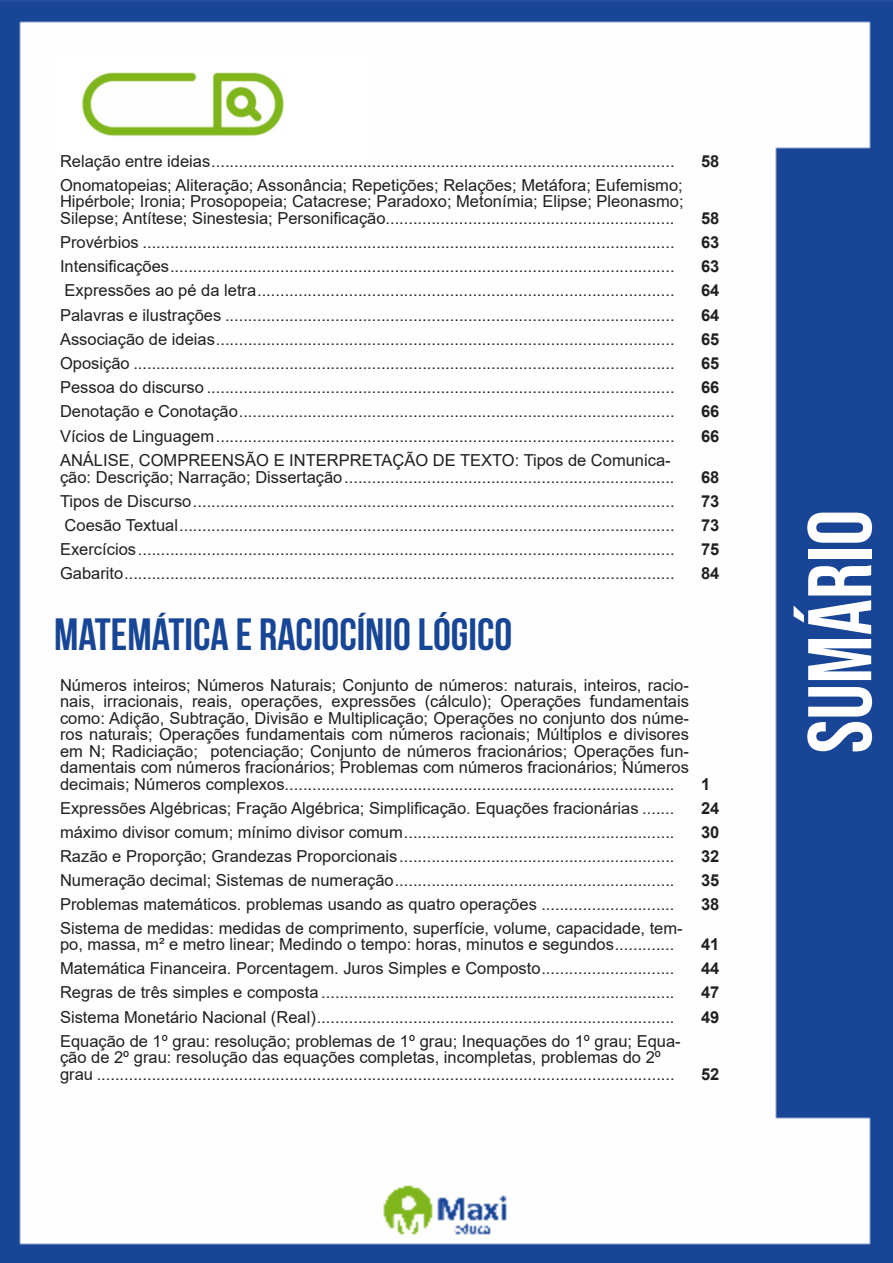
<style>
.page{position:relative;width:893px;height:1263px;background:#fff}
.page>*{position:absolute;margin:0;border:0;box-sizing:border-box;transform-origin:0 0}
.t1{font:90px "Bebas Neue";color:#fff}
.t2{font:700 45px "Bebas Neue";color:#184696}
.ALTERNATIVAS{font:16.5px/16.5px "Arial";color:#231f20}
.INDICE{font:700 16.5px "Arial";color:#231f20}
</style>
<div class="page">
<img style="left:0;top:0;width:893px;height:1263px">
<div style="left:53px;top:55px;width:317px;height:121px;background:#fff"></div>
<img style="left:82px;top:72px;width:201px;height:64px">
<p class="ALTERNATIVAS" style="left:60px;top:153px;width:616px">Relação entre ideias.....................................................................................................</p>
<p class="INDICE" style="left:701px;top:149px;width:20px">58</p>
<p class="ALTERNATIVAS" style="left:60px;top:177px;width:625px;text-align:justify">Onomatopeias; Aliteração; Assonância; Repetições; Relações; Metáfora; Eufemismo; Hipérbole; Ironia; Prosopopeia; Catacrese; Paradoxo; Metonímia; Elipse; Pleonasmo; Silepse; Antítese; Sinestesia; Personificação...............................................................</p>
<p class="INDICE" style="left:701px;top:206px;width:20px">58</p>
<p class="ALTERNATIVAS" style="left:60px;top:234px;width:616px">Provérbios ....................................................................................................................</p>
<p class="INDICE" style="left:701px;top:230px;width:20px">63</p>
<p class="ALTERNATIVAS" style="left:60px;top:258px;width:616px">Intensificações..............................................................................................................</p>
<p class="INDICE" style="left:701px;top:255px;width:20px">63</p>
<p class="ALTERNATIVAS" style="left:65px;top:282px;width:611px">Expressões ao pé da letra...........................................................................................</p>
<p class="INDICE" style="left:701px;top:279px;width:20px">64</p>
<p class="ALTERNATIVAS" style="left:60px;top:306px;width:616px">Palavras e ilustrações ..................................................................................................</p>
<p class="INDICE" style="left:701px;top:303px;width:20px">64</p>
<p class="ALTERNATIVAS" style="left:60px;top:330px;width:616px">Associação de ideias....................................................................................................</p>
<p class="INDICE" style="left:701px;top:327px;width:20px">65</p>
<p class="ALTERNATIVAS" style="left:60px;top:354px;width:616px">Oposição ......................................................................................................................</p>
<p class="INDICE" style="left:701px;top:351px;width:20px">65</p>
<p class="ALTERNATIVAS" style="left:60px;top:379px;width:616px">Pessoa do discurso ......................................................................................................</p>
<p class="INDICE" style="left:701px;top:376px;width:20px">66</p>
<p class="ALTERNATIVAS" style="left:60px;top:403px;width:616px">Denotação e Conotação...............................................................................................</p>
<p class="INDICE" style="left:701px;top:400px;width:20px">66</p>
<p class="ALTERNATIVAS" style="left:60px;top:428px;width:616px">Vícios de Linguagem....................................................................................................</p>
<p class="INDICE" style="left:701px;top:425px;width:20px">66</p>
<p class="ALTERNATIVAS" style="left:60px;top:452px;width:616px">ANÁLISE, COMPREENSÃO E INTERPRETAÇÃO DE TEXTO: Tipos de Comunica&shy;ção: Descrição; Narração; Dissertação........................................................................</p>
<p class="INDICE" style="left:701px;top:465px;width:20px">68</p>
<p class="ALTERNATIVAS" style="left:60px;top:493px;width:616px">Tipos de Discurso.........................................................................................................</p>
<p class="INDICE" style="left:701px;top:489px;width:20px">73</p>
<p class="ALTERNATIVAS" style="left:65px;top:517px;width:612px">Coesão Textual............................................................................................................</p>
<p class="INDICE" style="left:701px;top:513px;width:20px">73</p>
<p class="ALTERNATIVAS" style="left:60px;top:541px;width:616px">Exercícios.....................................................................................................................</p>
<p class="INDICE" style="left:701px;top:537px;width:20px">75</p>
<p class="ALTERNATIVAS" style="left:60px;top:565px;width:616px">Gabarito........................................................................................................................</p>
<p class="INDICE" style="left:701px;top:561px;width:20px">84</p>
<p class="t2" style="left:54px;top:610px;width:460px">MATEMÁTICA E RACIOCÍNIO LÓGICO</p>
<p class="ALTERNATIVAS" style="left:60px;top:677px;width:630px;text-align:justify">Números inteiros; Números Naturais; Conjunto de números: naturais, inteiros, racio&shy;nais, irracionais, reais, operações, expressões (cálculo); Operações fundamentais como: Adição, Subtração, Divisão e Multiplicação; Operações no conjunto dos núme&shy;ros naturais; Operações fundamentais com números racionais; Múltiplos e divisores em N; Radiciação; potenciação; Conjunto de números fracionários; Operações fun&shy;damentais com números fracionários; Problemas com números fracionários; Números decimais; Números complexos.....................................................................................</p>
<p class="INDICE" style="left:701px;top:772px;width:11px">1</p>
<p class="ALTERNATIVAS" style="left:60px;top:800px;width:616px">Expressões Algébricas; Fração Algébrica; Simplificação. Equações fracionárias .......</p>
<p class="INDICE" style="left:701px;top:796px;width:20px">24</p>
<p class="ALTERNATIVAS" style="left:60px;top:824px;width:616px">máximo divisor comum; mínimo divisor comum...........................................................</p>
<p class="INDICE" style="left:701px;top:820px;width:20px">30</p>
<p class="ALTERNATIVAS" style="left:60px;top:848px;width:616px">Razão e Proporção; Grandezas Proporcionais............................................................</p>
<p class="INDICE" style="left:701px;top:844px;width:20px">32</p>
<p class="ALTERNATIVAS" style="left:60px;top:872px;width:616px">Numeração decimal; Sistemas de numeração.............................................................</p>
<p class="INDICE" style="left:701px;top:868px;width:20px">35</p>
<p class="ALTERNATIVAS" style="left:60px;top:896px;width:616px">Problemas matemáticos. problemas usando as quatro operações .............................</p>
<p class="INDICE" style="left:701px;top:892px;width:20px">38</p>
<p class="ALTERNATIVAS" style="left:60px;top:920px;width:624px">Sistema de medidas: medidas de comprimento, superfície, volume, capacidade, tem&shy;po, massa, m² e metro linear; Medindo o tempo: horas, minutos e segundos.............</p>
<p class="INDICE" style="left:701px;top:933px;width:20px">41</p>
<p class="ALTERNATIVAS" style="left:60px;top:960px;width:616px">Matemática Financeira. Porcentagem. Juros Simples e Composto.............................</p>
<p class="INDICE" style="left:701px;top:957px;width:20px">44</p>
<p class="ALTERNATIVAS" style="left:60px;top:984px;width:616px">Regras de três simples e composta .............................................................................</p>
<p class="INDICE" style="left:701px;top:981px;width:20px">47</p>
<p class="ALTERNATIVAS" style="left:60px;top:1008px;width:616px">Sistema Monetário Nacional (Real)..............................................................................</p>
<p class="INDICE" style="left:701px;top:1005px;width:20px">49</p>
<p class="ALTERNATIVAS" style="left:60px;top:1032px;width:622px">Equação de 1º grau: resolução; problemas de 1º grau; Inequações do 1º grau; Equa&shy;ção de 2º grau: resolução das equações completas, incompletas, problemas do 2º grau ..............................................................................................................................</p>
<p class="INDICE" style="left:701px;top:1062px;width:20px">52</p>
<h1 class="t1" style="left:789px;top:753px;width:245px;rotate:-90deg">sumário</h1>
</div>
